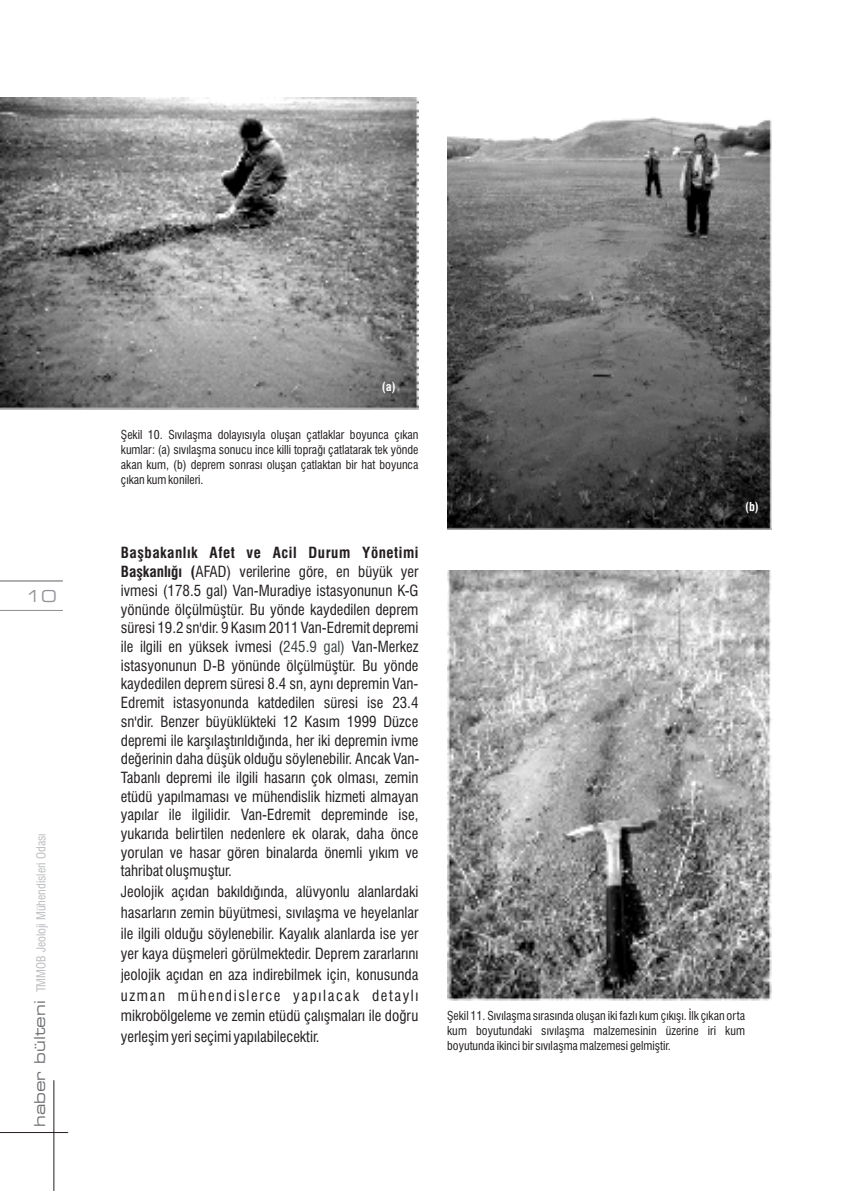
<style>
.page{position:relative;width:851px;height:1191px;background:#fff}
.page>*{position:absolute;margin:0;border:0;box-sizing:border-box;transform-origin:0 0}
.t1{font:expanded 16.5px "Square 721 BT";color:#939598}
.t2{font:condensed 15px/18.8px "Swiss 721 BT";color:#231f20;text-align:justify}
.t3{font:condensed 12px/15px "Swiss 721 BT";color:#231f20;text-align:justify}
.t4{font:condensed 12px "Swiss 721 BT";color:#bcbdc0}
.t5{font:700 condensed 12px "Swiss 721 BT";color:#fff}
.s1{font-family:"Square 721 BT";font-stretch:expanded;font-size:15px;color:#6c6d70}
.s2{font-weight:700}
.s3{color:#3c4444}
</style>
<div class="page">
<hr style="left:0;top:610px;width:63px;height:1px;background:#939598">
<hr style="left:0;top:580px;width:63px;height:1px;background:#939598">
<hr style="left:0;top:1132px;width:68px;height:1px;background:#231f20">
<hr style="left:53px;top:1080px;width:1px;height:110px;background:#231f20">
<img style="left:0;top:98px;width:418px;height:312px">
<img style="left:447px;top:117px;width:324px;height:412px">
<img style="left:448px;top:570px;width:323px;height:430px">
<p class="t1" style="left:26px;top:589px;width:33px">10</p>
<p class="t4" style="left:36px;top:1126px;width:295px;rotate:-90deg"><span class="s1">haber bülteni</span> TMMOB Jeoloji Mühendisleri Odasý</p>
<p class="t5" style="left:382px;top:382px;width:15px">(a)</p>
<p class="t3" style="left:121px;top:428px;width:299px">Þekil 10. Sývýlaþma dolayýsýyla oluþan çatlaklar boyunca çýkan kumlar: (a) sývýlaþma sonucu ince killi topraðý çatlatarak tek yönde akan kum, (b) deprem sonrasý oluþan çatlaktan bir hat boyunca çýkan kum konileri.</p>
<p class="t2" style="left:121px;top:545px;width:300px"><span class="s2">Baþbakanlýk Afet ve Acil Durum Yönetimi Baþkanlýðý (</span>AFAD) verilerine göre, en büyük yer ivmesi (178.5 gal) Van-Muradiye istasyonunun K-G yönünde ölçülmüþtür. Bu yönde kaydedilen deprem süresi 19.2 sn'dir. 9 Kasým 2011 Van-Edremit depremi ile ilgili en yüksek ivmesi (<span class="s3">245.9 gal)</span> Van-Merkez istasyonunun D-B yönünde ölçülmüþtür. Bu yönde kaydedilen deprem süresi 8.4 sn, ayný depremin Van-Edremit istasyonunda katdedilen süresi ise 23.4 sn'dir. Benzer büyüklükteki 12 Kasým 1999 Düzce depremi ile karþýlaþtýrýldýðýnda, her iki depremin ivme deðerinin daha düþük olduðu söylenebilir. Ancak Van-Tabanlý depremi ile ilgili hasarýn çok olmasý, zemin etüdü yapýlmamasý ve mühendislik hizmeti almayan yapýlar ile ilgilidir. Van-Edremit depreminde ise, yukarýda belirtilen nedenlere ek olarak, daha önce yorulan ve hasar gören binalarda önemli yýkým ve tahribat oluþmuþtur.</p>
<p class="t2" style="left:121px;top:883px;width:299px;line-height:20.7px">Jeolojik açýdan bakýldýðýnda, alüvyonlu alanlardaki hasarlarýn zemin büyütmesi, sývýlaþma ve heyelanlar ile ilgili olduðu söylenebilir. Kayalýk alanlarda ise yer yer kaya düþmeleri görülmektedir. Deprem zararlarýný jeolojik açýdan en aza indirebilmek için, konusunda uzman mühendislerce yapýlacak detaylý mikrobölgeleme ve zemin etüdü çalýþmalarý ile doðru yerleþim yeri seçimi yapýlabilecektir.</p>
<p class="t5" style="left:745px;top:501px;width:15px">(b)</p>
<p class="t3" style="left:447px;top:1009px;width:299px">Þekil 11. Sývýlaþma sýrasýnda oluþan iki fazlý kum çýkýþý. Ýlk çýkan orta kum boyutundaki sývýlaþma malzemesinin üzerine iri kum boyutunda ikinci bir sývýlaþma malzemesi gelmiþtir.</p>
</div>
